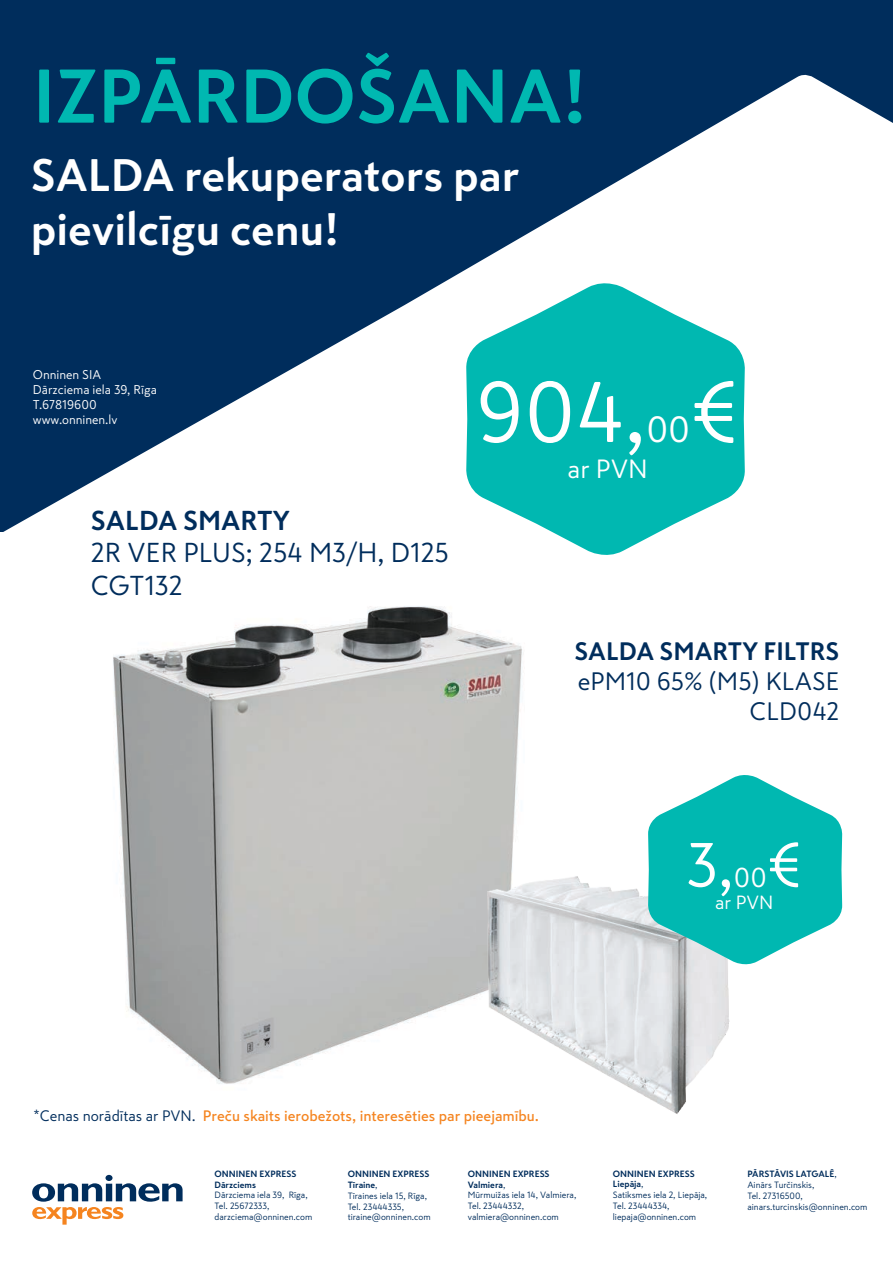
<style>
.page{position:relative;width:893px;height:1263px;background:#fff}
.page>*{position:absolute;margin:0;border:0;box-sizing:border-box;transform-origin:0 0}
.t1{font:84.75px "Skatta Sans";color:#fff}
.t2{font:700 75px "Skatta Sans";color:#00b8b1}
.t3{font:61.5px "Skatta Sans";color:#fff}
.t4{font:700 45px/54px "Skatta Sans";color:#fff}
.t5{font:36px "Skatta Sans";color:#fff}
.t6{font:27px/32.4px "Skatta Sans";color:#002d5c}
.t7{font:700 27px "Skatta Sans";color:#002d5c}
.t8{font:27px "Skatta Sans";color:#fff}
.t9{font:26.1px "Skatta Sans";color:#fff}
.t10{font:24.9px/30px "Skatta Sans";color:#002d5c;text-align:right}
.t11{font:700 24.9px "Skatta Sans";color:#002d5c}
.t12{font:18.9px "Skatta Sans";color:#fff}
.t13{font:500 15px "Skatta Sans";color:#f5841f}
.t14{font:12.6px/15.1px "Skatta Sans";color:#fff}
.t15{font:9px/10.8px "Skatta Sans";color:#002d5c}
.t16{font:700 9px/10.8px "Skatta Sans";color:#002d5c}
.s1{font-weight:400;color:#002d5c}
.s2{font-weight:700}
</style>
<div class="page">
<div style="left:0;top:0;width:892px;height:1263px;background:#002d5c"></div>
<div style="left:0;top:1132px;width:893px;height:131px;background:#fff"></div>
<svg style="left:3px;top:73px;width:890px;height:459px"></svg>
<div style="left:0;top:532px;width:893px;height:601px;background:#fff"></div>
<svg style="left:32px;top:1175px;width:151px;height:49px"></svg>
<img style="left:113px;top:606px;width:409px;height:478px">
<svg style="left:466px;top:278px;width:279px;height:277px;background:#3fc9c4"></svg>
<img style="left:412px;top:850px;width:318px;height:264px">
<svg style="left:648px;top:775px;width:194px;height:193px"></svg>
<h2 class="t2" style="left:33px;top:43px;width:556px">IZPĀRDOŠANA!</h2>
<h3 class="t4" style="left:31px;top:147px;width:490px">SALDA rekuperators par pievilcīgu cenu!</h3>
<h3 class="t14" style="left:33px;top:367px;width:126px">Onninen SIA<br>Dārzciema iela 39, Rīga<br>T.67819600 www.onninen.lv</h3>
<h3 class="t7" style="left:91px;top:501px;width:200px">SALDA SMARTY</h3>
<h3 class="t6" style="left:91px;top:536px;width:359px">2R VER PLUS; 254 M3/H, D125<br>CGT132</h3>
<h1 class="t1" style="left:476px;top:355px;width:172px">904,</h1>
<h1 class="t1" style="left:690px;top:355px;width:51px">€</h1>
<h3 class="t5" style="left:646px;top:405px;width:45px">00</h3>
<h3 class="t9" style="left:568px;top:451px;width:82px">ar PVN</h3>
<h3 class="t11" style="left:574px;top:634px;width:266px">SALDA SMARTY FILTRS</h3>
<h3 class="t10" style="left:578px;top:666px;width:263px">ePM10 65% (M5) KLASE<br>CLD042</h3>
<h3 class="t3" style="left:767px;top:824px;width:37px">€</h3>
<h3 class="t12" style="left:715px;top:890px;width:60px">ar PVN</h3>
<h3 class="t3" style="left:686px;top:824px;width:49px">3,</h3>
<h3 class="t8" style="left:734px;top:859px;width:34px">00</h3>
<h3 class="t13" style="left:34px;top:1105px;width:507px"><span class="s1">*Cenas norādītas ar PVN.</span> Preču skaits ierobežots, interesēties par pieejamību.</h3>
<p class="t16" style="left:215px;top:1168px;width:83px">ONNINEN EXPRESS<br>Dārzciems</p>
<p class="t15" style="left:215px;top:1190px;width:99px">Dārzciema iela 39, Rīga,<br>Tel. 25672333, darzciema@onninen.com</p>
<p class="t15" style="left:348px;top:1168px;width:84px"><span class="s2">ONNINEN EXPRESS<br>Tīraine</span>,<br>Tīraines iela 15, Rīga,<br>Tel. 23444335, tiraine@onninen.com</p>
<p class="t15" style="left:468px;top:1168px;width:110px"><span class="s2">ONNINEN EXPRESS<br>Valmiera</span>,<br>Mūrmuižas iela 14, Valmiera,<br>Tel. 23444332, valmiera@onninen.com</p>
<p class="t15" style="left:747px;top:1168px;width:122px"><span class="s2">PĀRSTĀVIS LATGALĒ</span>,<br>Ainārs Turčinskis,<br>Tel. 27316500, ainars.turcinskis@onninen.com</p>
<p class="t15" style="left:613px;top:1168px;width:96px"><span class="s2">ONNINEN EXPRESS<br>Liepāja</span>,<br>Satiksmes iela 2, Liepāja,<br>Tel. 23444334, liepaja@onninen.com</p>
</div>
